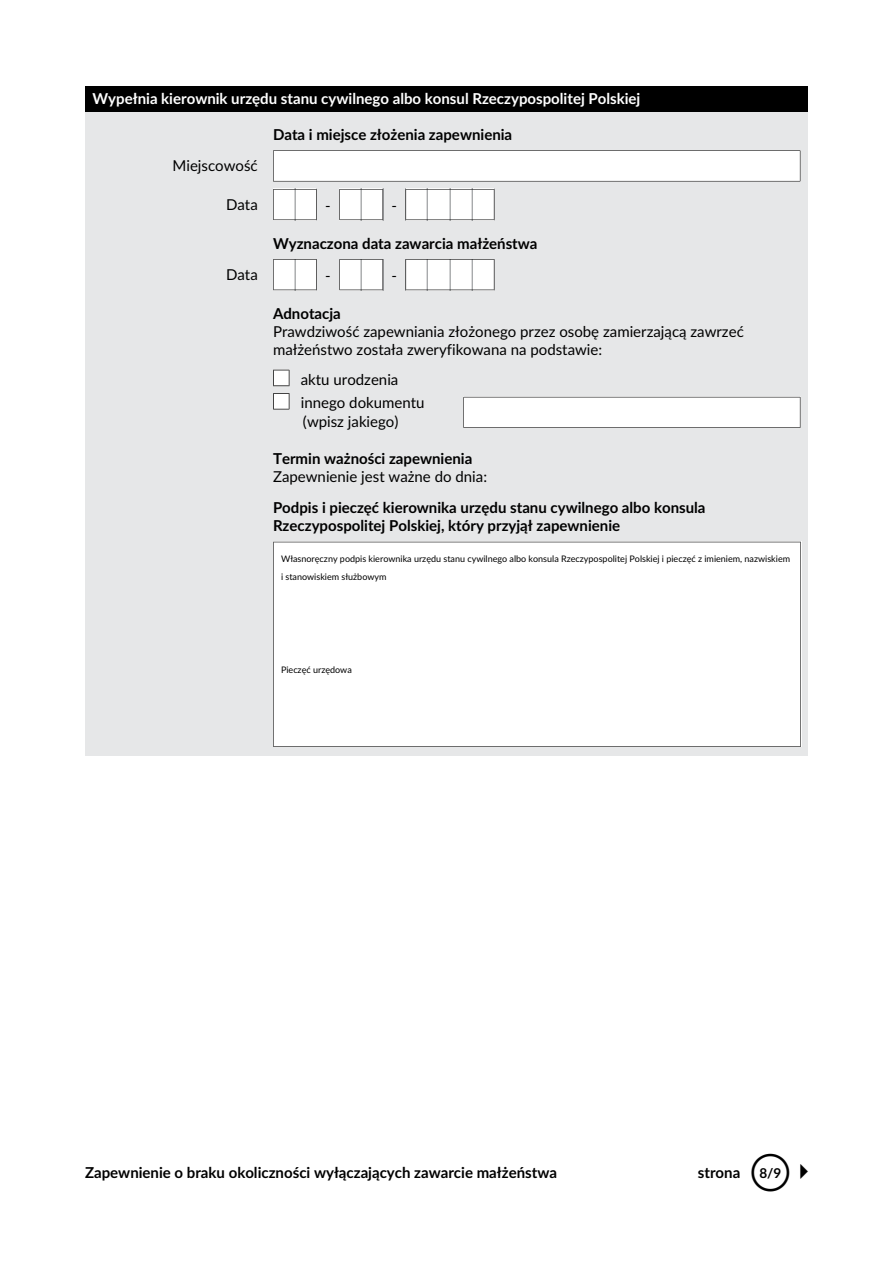
<style>
.page{position:relative;width:893px;height:1263px;background:#fff}
.page>*{position:absolute;margin:0;border:0;box-sizing:border-box;transform-origin:0 0}
.t1{font:42px "Docs";color:#000}
.t2{font:700 15px/18px "Lato";color:#000}
.t3{font:15px/23.4px "Lato";color:#000}
.t4{font:700 15px "Lato";color:#fff}
.t5{font:15px "Docs";color:#000}
.t6{font:700 13.5px "Lato";color:#000}
.t7{font:9px/18px "Lato";color:#000}
</style>
<div class="page">
<div style="left:85px;top:86px;width:723px;height:670px;background:#e6e7e8"></div>
<div style="left:85px;top:86px;width:723px;height:25px;background:#000"></div>
<div style="left:273px;top:542px;width:528px;height:205px;background:#fff"></div>
<svg style="left:463px;top:397px;width:338px;height:31px;background:#f5f5f5"></svg>
<svg style="left:273px;top:393px;width:17px;height:17px"></svg>
<svg style="left:273px;top:370px;width:17px;height:16px"></svg>
<svg style="left:273px;top:259px;width:44px;height:32px"></svg>
<svg style="left:339px;top:259px;width:45px;height:32px"></svg>
<svg style="left:406px;top:259px;width:89px;height:32px;background:#efefef"></svg>
<svg style="left:273px;top:189px;width:44px;height:32px"></svg>
<svg style="left:339px;top:189px;width:45px;height:32px"></svg>
<svg style="left:406px;top:189px;width:89px;height:32px;background:#f0f0f0"></svg>
<svg style="left:273px;top:150px;width:528px;height:32px;background:#f4f4f4"></svg>
<p class="t4" style="left:93px;top:88px;width:549px">Wypełnia kierownik urzędu stanu cywilnego albo konsul Rzeczypospolitej Polskiej</p>
<p class="t3" style="left:173px;top:154px;width:87px">Miejscowość</p>
<p class="t2" style="left:273px;top:125px;width:241px">Data i miejsce złożenia zapewnienia</p>
<p class="t3" style="left:226px;top:192px;width:33px">Data</p>
<p class="t3" style="left:325px;top:193px;width:7px">-</p>
<p class="t3" style="left:391px;top:193px;width:7px">-</p>
<p class="t2" style="left:273px;top:234px;width:266px">Wyznaczona data zawarcia małżeństwa</p>
<p class="t3" style="left:226px;top:262px;width:33px">Data</p>
<p class="t3" style="left:325px;top:263px;width:7px">-</p>
<p class="t3" style="left:391px;top:263px;width:7px">-</p>
<p class="t2" style="left:273px;top:304px;width:69px">Adnotacja</p>
<p class="t3" style="left:273px;top:322px;width:472px;line-height:18px">Prawdziwość zapewniania złożonego przez osobę zamierzającą zawrzeć małżeństwo została zweryfikowana na podstawie:</p>
<p class="t3" style="left:301px;top:367px;width:125px">aktu urodzenia innego dokumentu</p>
<p class="t3" style="left:303px;top:409px;width:97px">(wpisz jakiego)</p>
<p class="t2" style="left:273px;top:449px;width:201px">Termin ważności zapewnienia</p>
<p class="t3" style="left:273px;top:464px;width:216px">Zapewnienie jest ważne do dnia:</p>
<p class="t2" style="left:273px;top:498px;width:434px">Podpis i pieczęć kierownika urzędu stanu cywilnego albo konsula<br>Rzeczypospolitej Polskiej, który przyjął zapewnienie</p>
<p class="t7" style="left:281px;top:550px;width:511px">Własnoręczny podpis kierownika urzędu stanu cywilnego albo konsula Rzeczypospolitej Polskiej i pieczęć z imieniem, nazwiskiem i stanowiskiem służbowym</p>
<p class="t7" style="left:281px;top:661px;width:72px">Pieczęć urzędowa</p>
<p class="t2" style="left:85px;top:1163px;width:473px">Zapewnienie o braku okoliczności wyłączających zawarcie małżeństwa</p>
<p class="t2" style="left:698px;top:1163px;width:44px">strona</p>
<h1 class="t1" style="left:749px;top:1152px;width:44px">o</h1>
<p class="t6" style="left:759px;top:1163px;width:24px">/8 9</p>
<p class="t5" style="left:800px;top:1164px;width:9px">s</p>
</div>
